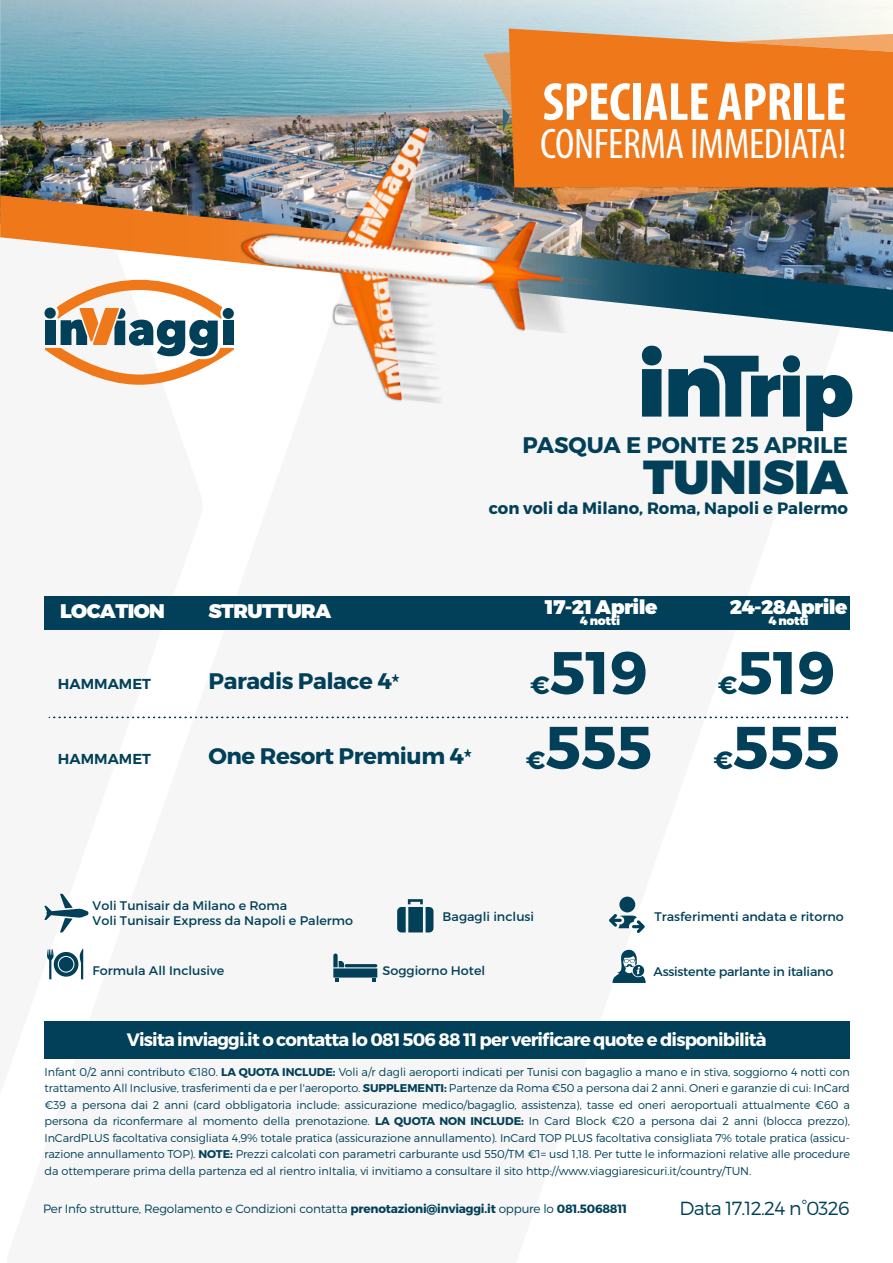
<style>
.page{position:relative;width:893px;height:1263px;background:#fff}
.page>*{position:absolute;margin:0;border:0;box-sizing:border-box;transform-origin:0 0}
.t1{font:700 60px "Montserrat";color:#014058}
.t2{font:700 condensed 54px "Myriad Pro";letter-spacing:-.005em;color:#fff}
.t3{font:900 47.7px "Montserrat";color:#014058}
.t4{font:condensed 43.05px "Myriad Pro";letter-spacing:-.01em;color:#fff}
.t5{font:700 25.05px "Montserrat";color:#014058}
.t6{font:700 22.5px "Montserrat";letter-spacing:-.02em;color:#014058}
.t7{font:700 22.5px "Montserrat";color:#014058}
.t8{font:900 19.65px "Montserrat";letter-spacing:-.03em;color:#fff}
.t9{font:300 19.05px "Montserrat";letter-spacing:-.04em;color:#014058}
.t10{font:700 18px "Montserrat";letter-spacing:-.045em;color:#fff}
.t11{font:700 16.5px "Montserrat";color:#014058}
.t12{font:600 14.4px "Montserrat";color:#014058}
.t13{font:12.45px "Montserrat";color:#014058}
.t14{font:12.45px "Montserrat";letter-spacing:-.02em;color:#014058}
.t15{font:300 12px "Montserrat";letter-spacing:-.02em;color:#014058}
.t16{font:900 12px "Montserrat";letter-spacing:-.03em;color:#fff}
.t17{font:300 11.25px/16.5px "Montserrat";letter-spacing:-.005em;color:#014058;text-align:justify}
.s1{font-family:"Berlin Sans FB";font-weight:400}
.s2{font-weight:700}
</style>
<div class="page">
<div style="left:45px;top:1021px;width:805px;height:38px;background:#014058"></div>
<img style="left:0;top:0;width:893px;height:195px">
<svg style="left:806px;top:375px;width:46px;height:56px"></svg>
<svg style="left:642px;top:346px;width:20px;height:71px"></svg>
<svg style="left:668px;top:355px;width:132px;height:62px"></svg>
<svg style="left:637px;top:187px;width:117px;height:8px"></svg>
<svg style="left:509px;top:29px;width:384px;height:158px;background:#ed8028"></svg>
<svg style="left:483px;top:53px;width:29px;height:47px"></svg>
<svg style="left:44px;top:332px;width:170px;height:53px"></svg>
<img style="left:0;top:195px;width:893px;height:137px">
<img style="left:214px;top:100px;width:423px;height:304px">
<div style="left:45px;top:596px;width:804px;height:34px;background:#014058"></div>
<svg style="left:49px;top:717px;width:799px;height:1px"></svg>
<svg style="left:44px;top:894px;width:45px;height:38px"></svg>
<svg style="left:397px;top:899px;width:36px;height:33px"></svg>
<svg style="left:333px;top:953px;width:44px;height:29px"></svg>
<svg style="left:47px;top:948px;width:36px;height:31px"></svg>
<div style="left:619px;top:896px;width:16px;height:16px;background:#014058;border-radius:50%"></div>
<svg style="left:609px;top:914px;width:36px;height:19px"></svg>
<svg style="left:612px;top:950px;width:34px;height:33px"></svg>
<h2 class="t2" style="left:543px;top:72px;width:305px">SPECIALE APRILE</h2>
<h3 class="t4" style="left:540px;top:121px;width:308px">CONFERMA IMMEDIATA!</h3>
<h3 class="t7" style="left:523px;top:431px;width:327px">PASQUA E PONTE 25 APRILE</h3>
<h3 class="t3" style="left:643px;top:448px;width:206px">TUNISIA</h3>
<h3 class="t8" style="left:60px;top:599px;width:106px">LOCATION</h3>
<h3 class="t8" style="left:209px;top:599px;width:124px">STRUTTURA</h3>
<h3 class="t11" style="left:489px;top:498px;width:361px">con voli da Milano, Roma, Napoli e Palermo</h3>
<h3 class="t8" style="left:545px;top:595px;width:114px">17-21 Aprile</h3>
<p class="t16" style="left:580px;top:613px;width:42px">4 notti</p>
<h3 class="t8" style="left:730px;top:595px;width:119px">24-28Aprile</h3>
<p class="t16" style="left:769px;top:613px;width:42px">4 notti</p>
<h1 class="t1" style="left:550px;top:635px;width:100px">519</h1>
<h1 class="t1" style="left:737px;top:635px;width:100px">519</h1>
<p class="t12" style="left:58px;top:675px;width:95px">HAMMAMET</p>
<h3 class="t6" style="left:209px;top:667px;width:193px">Paradis Palace 4<span class="s1">*</span></h3>
<h3 class="t5" style="left:718px;top:670px;width:21px">€</h3>
<h3 class="t5" style="left:530px;top:670px;width:21px">€</h3>
<h1 class="t1" style="left:545px;top:710px;width:108px">555</h1>
<h1 class="t1" style="left:733px;top:710px;width:108px">555</h1>
<p class="t12" style="left:58px;top:750px;width:95px">HAMMAMET</p>
<h3 class="t6" style="left:209px;top:742px;width:265px">One Resort Premium 4<span class="s1">*</span></h3>
<h3 class="t5" style="left:713px;top:744px;width:21px">€</h3>
<h3 class="t5" style="left:526px;top:744px;width:21px">€</h3>
<p class="t13" style="left:93px;top:898px;width:196px">Voli Tunisair da Milano e Roma</p>
<p class="t13" style="left:93px;top:913px;width:262px">Voli Tunisair Express da Napoli e Palermo</p>
<p class="t13" style="left:443px;top:908px;width:93px">Bagagli inclusi</p>
<p class="t13" style="left:654px;top:908px;width:191px">Trasferimenti andata e ritorno</p>
<p class="t13" style="left:93px;top:963px;width:133px">Formula All Inclusive</p>
<p class="t13" style="left:383px;top:963px;width:104px">Soggiorno Hotel</p>
<p class="t14" style="left:654px;top:964px;width:181px">Assistente parlante in italiano</p>
<h3 class="t10" style="left:127px;top:1028px;width:641px">Visita inviaggi.it o contatta lo 081 506 88 11 per verificare quote e disponibilità</h3>
<p class="t17" style="left:45px;top:1063px;width:807px">Infant 0/2 anni contributo €180. <span class="s2">LA QUOTA INCLUDE:</span> Voli a/r dagli aeroporti indicati per Tunisi con bagaglio a mano e in stiva, soggiorno 4 notti con trattamento All Inclusive, trasferimenti da e per l'aeroporto. <span class="s2">SUPPLEMENTI:</span> Partenze da Roma €50 a persona dai 2 anni. Oneri e garanzie di cui: InCard €39 a persona dai 2 anni (card obbligatoria include: assicurazione medico/bagaglio, assistenza), tasse ed oneri aeroportuali attualmente €60 a persona da riconfermare al momento della prenotazione. <span class="s2">LA QUOTA NON INCLUDE:</span> In Card Block €20 a persona dai 2 anni (blocca prezzo), InCardPLUS facoltativa consigliata 4,9% totale pratica (assicurazione annullamento). InCard TOP PLUS facoltativa consigliata 7% totale pratica (assicu&shy;razione annullamento TOP). <span class="s2">NOTE:</span> Prezzi calcolati con parametri carburante usd 550/TM €1= usd 1,18. Per tutte le informazioni relative alle procedure da ottemperare prima della partenza ed al rientro inItalia, vi invitiamo a consultare il sito http://www.viaggiaresicuri.it/country/TUN.</p>
<p class="t15" style="left:43px;top:1201px;width:586px">Per Info strutture, Regolamento e Condizioni contatta <span class="s2">prenotazioni@inviaggi.it</span> oppure lo <span class="s2">081.5068811</span></p>
<h3 class="t9" style="left:680px;top:1196px;width:172px">Data 17.12.24 n°0326</h3>
</div>
